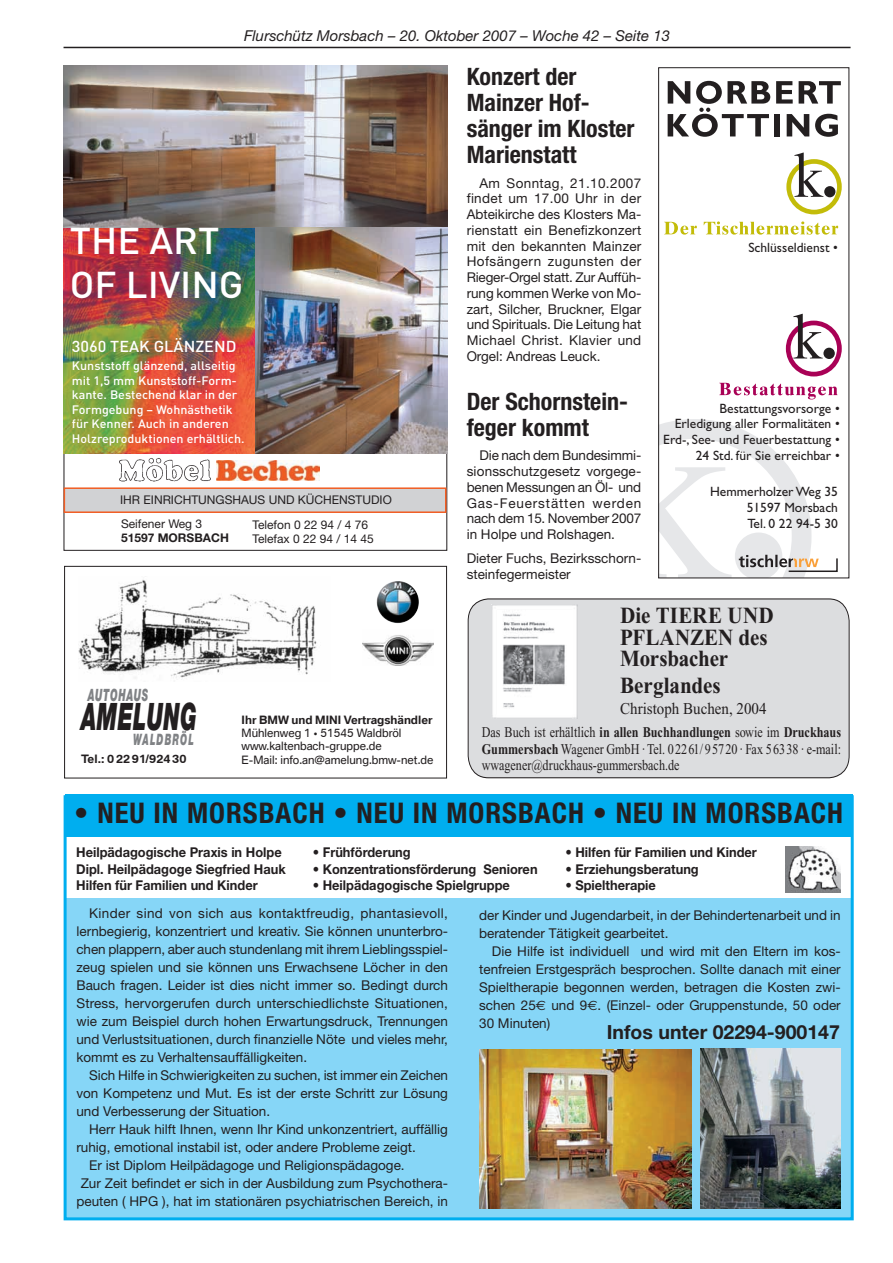
<style>
.page{position:relative;width:893px;height:1263px;background:#fff}
.page>*{position:absolute;margin:0;border:0;box-sizing:border-box;transform-origin:0 0}
.t1{font:italic 900 37.95px "Helvetica Neue";letter-spacing:.02em;color:#231f20;scale:.57 1}
.t2{font:500 36.9px/44.2px "DIN";color:#fff}
.t3{font:700 condensed 28.5px "Helvetica Neue";letter-spacing:.035em;color:#231f20}
.t4{font:700 condensed 24px/26.2px "Helvetica Neue";color:#231f20}
.t5{font:700 23.1px/21.5px "Times";color:#231f20;scale:.91 1}
.t6{font:700 19.5px "Helvetica Neue";color:#231f20}
.t7{font:italic 900 16.95px "Helvetica Neue";letter-spacing:.065em;color:#808285;scale:.57 1}
.t8{font:16.5px "Times";color:#231f20;scale:.91 1}
.t9{font:italic 900 15.75px "Helvetica Neue";letter-spacing:.125em;color:#808285;scale:.57 1}
.t10{font:500 15.6px "DIN";color:#fff}
.t11{font:italic 15px "Helvetica Neue";color:#231f20}
.t12{font:14.85px/16.5px "Times";color:#231f20;text-align:justify;scale:.82 1}
.t13{font:13.5px/15.8px "Helvetica Neue";color:#231f20;text-align:justify}
.t14{font:700 13.5px/16.5px "Helvetica Neue";color:#231f20;scale:.95 1}
.t15{font:13.5px/15.8px "Gill Sans";color:#231f20;text-align:right}
.t16{font:500 12.15px/14.5px "DIN";color:#fff}
.t17{font:12px/14.2px "Helvetica Neue";color:#231f20}
.t18{font:700 12px "Helvetica Neue";color:#231f20}
.t19{font:700 11.25px "BMW Type";letter-spacing:.005em;color:#231f20}
.t20{font:11.1px/13.4px "BMW Type";color:#231f20}
.s1{font-weight:700}
.s2{font-size:7.95px}
.s3{font-family:"Euro Sans"}
</style>
<div class="page">
<hr style="left:64px;top:47px;width:786px;height:1px;background:#231f20">
<div style="left:65px;top:794px;width:787px;height:42px;background:#00aeef"></div>
<div style="left:65px;top:898px;width:787px;height:320px;background:#86d6f7"></div>
<img style="left:64px;top:66px;width:383px;height:388px">
<div style="left:64px;top:488px;width:382px;height:24px;background:#d1d2d4"></div>
<div style="left:64px;top:487px;width:382px;height:26px;border:2px solid #f25d23"></div>
<img style="left:217px;top:460px;width:102px;height:21px">
<img style="left:119px;top:458px;width:92px;height:24px">
<div style="left:64px;top:795px;width:789px;height:425px;border:3px solid #00aeef"></div>
<img style="left:479px;top:1050px;width:212px;height:159px">
<img style="left:700px;top:1049px;width:140px;height:160px">
<img style="left:786px;top:847px;width:54px;height:45px">
<div style="left:658px;top:67px;width:191px;height:511px;border:1px solid #231f20"></div>
<svg style="left:664px;top:222px;width:33px;height:13px"></svg>
<svg style="left:703px;top:221px;width:135px;height:14px"></svg>
<div style="left:774px;top:114px;width:5px;height:22px;background:#231f20"></div>
<svg style="left:786px;top:114px;width:23px;height:22px"></svg>
<svg style="left:815px;top:114px;width:22px;height:23px"></svg>
<svg style="left:667px;top:81px;width:103px;height:56px"></svg>
<svg style="left:776px;top:81px;width:16px;height:23px"></svg>
<svg style="left:798px;top:81px;width:42px;height:23px"></svg>
<svg style="left:658px;top:383px;width:180px;height:195px"></svg>
<div style="left:786px;top:159px;width:55px;height:55px;border:5px solid #c3bc09;border-radius:50%"></div>
<svg style="left:794px;top:153px;width:29px;height:44px"></svg>
<div style="left:824px;top:186px;width:11px;height:11px;background:#231f20;border-radius:50%"></div>
<div style="left:785px;top:321px;width:56px;height:55px;border:5px solid #a90156;border-radius:50%"></div>
<svg style="left:793px;top:314px;width:29px;height:45px"></svg>
<div style="left:823px;top:348px;width:11px;height:11px;background:#231f20;border-radius:50%"></div>
<img style="left:78px;top:579px;width:239px;height:99px">
<div style="left:64px;top:566px;width:383px;height:212px;border:1px solid #231f20"></div>
<img style="left:362px;top:635px;width:71px;height:30px">
<img style="left:376px;top:581px;width:43px;height:42px">
<div style="left:468px;top:599px;width:381px;height:179px;background:#dcdddf;border-radius:21px"></div>
<div style="left:468px;top:599px;width:381px;height:179px;border:1px solid #231f20;border-radius:21px"></div>
<img style="left:492px;top:605px;width:85px;height:113px">
<p class="t11" style="left:244px;top:30px;width:427px">Flurschütz Morsbach – 20. Oktober 2007 – Woche 42 – Seite 13</p>
<h2 class="t2" style="left:70px;top:222px;width:175px">THE ART<br>OF LIVING</h2>
<p class="t10" style="left:72px;top:340px;width:166px">3060 TEAK GLÄNZEND</p>
<p class="t16" style="left:72px;top:360px;width:174px">Kunststoff glänzend, allseitig mit 1,5 mm Kunststoff-Form&shy;kante. Bestechend klar in der<br>Formgebung – Wohnästhetik für Kenner. Auch in anderen<br>Holzreproduktionen erhältlich.</p>
<p class="t17" style="left:120px;top:494px;width:273px">IHR EINRICHTUNGSHAUS UND KÜCHENSTUDIO</p>
<p class="t17" style="left:121px;top:518px;width:83px">Seifener Weg 3</p>
<p class="t18" style="left:121px;top:533px;width:109px">51597 MORSBACH</p>
<p class="t17" style="left:252px;top:518px;width:123px">Telefon 0 22 94 / 4 76<br>Telefax 0 22 94 / 14 45</p>
<p class="t7" style="left:88px;top:689px;width:108px">AUTOHAUS</p>
<h1 class="t1" style="left:81px;top:703px;width:205px">AMELUNG</h1>
<p class="t9" style="left:133px;top:734px;width:108px">WALDBRÖL</p>
<p class="t19" style="left:81px;top:753px;width:107px">Tel.: 0 22 91/924 30</p>
<p class="t20" style="left:242px;top:713px;width:193px"><span class="s1">Ihr BMW und MINI Vertragshändler<br></span>Mühlenweg 1 <span class="s2">•</span> 51545 Waldbröl www.kaltenbach-gruppe.de<br>E-Mail: info.an@amelung.bmw-net.de</p>
<h3 class="t4" style="left:466px;top:65px;width:169px">Konzert der<br>Mainzer Hof&shy;sänger im Kloster<br>Marienstatt</h3>
<p class="t13" style="left:466px;top:176px;width:176px;text-indent:13px">Am Sonntag, 21.10.2007 findet um 17.00 Uhr in der Abteikirche des Klosters Ma&shy;rienstatt ein Benefizkonzert mit den bekannten Mainzer Hofsängern zugunsten der Rieger-Orgel statt. Zur Auffüh&shy;rung kommen Werke von Mo&shy;zart, Silcher, Bruckner, Elgar und Spirituals. Die Leitung hat Michael Christ. Klavier und Orgel: Andreas Leuck.</p>
<h3 class="t4" style="left:466px;top:390px;width:163px">Der Schornstein&shy;feger kommt</h3>
<p class="t13" style="left:466px;top:449px;width:176px;text-indent:13px">Die nach dem Bundesimmi&shy;sionsschutzgesetz vorgege&shy;benen Messungen an Öl- und Gas-Feuerstätten werden nach dem 15. November 2007 in Holpe und Rolshagen.</p>
<p class="t13" style="left:466px;top:552px;width:176px">Dieter Fuchs, Bezirksschorn&shy;steinfegermeister</p>
<p class="t15" style="left:748px;top:241px;width:91px">Schlüsseldienst •</p>
<p class="t15" style="left:663px;top:402px;width:178px">Bestattungsvorsorge •<br>Erledigung aller Formalitäten •<br>Erd-, See- und Feuerbestattung •<br>24 Std. für Sie erreichbar •</p>
<p class="t15" style="left:746px;top:485px;width:93px;text-align:justify;text-indent:-37px">Hemmerholzer Weg 35<br>51597 Morsbach Tel. 0 22 94-5 30</p>
<h3 class="t5" style="left:620px;top:607px;width:170px">Die TIERE UND<br>PFLANZEN des<br>Morsbacher</h3>
<h3 class="t5" style="left:620px;top:676px;width:112px">Berglandes</h3>
<p class="t8" style="left:620px;top:703px;width:162px">Christoph Buchen, 2004</p>
<p class="t12" style="left:482px;top:726px;width:439px">Das Buch ist erhältlich <span class="s1">in allen Buchhandlungen</span> sowie im <span class="s1">Druckhaus Gummersbach</span> Wagener GmbH · Tel. 02261/95720 · Fax 56338 · e-mail: wwagener@druckhaus-gummersbach.de</p>
<h3 class="t3" style="left:74px;top:803px;width:770px">• NEU IN MORSBACH • NEU IN MORSBACH • NEU IN MORSBACH</h3>
<p class="t14" style="left:76px;top:846px;width:222px">Heilpädagogische Praxis in Holpe<br>Dipl. Heilpädagoge Siegfried Hauk<br>Hilfen für Familien und Kinder</p>
<p class="t14" style="left:565px;top:846px;width:203px">• Hilfen für Familien und Kinder</p>
<p class="t14" style="left:313px;top:846px;width:105px">• Frühförderung</p>
<p class="t14" style="left:313px;top:862px;width:238px">• Konzentrationsförderung Senioren</p>
<p class="t14" style="left:313px;top:879px;width:209px">• Heilpädagogische Spielgruppe</p>
<p class="t13" style="left:479px;top:908px;width:363px;line-height:18px">der Kinder und Jugendarbeit, in der Behindertenarbeit und in beratender Tätigkeit gearbeitet.</p>
<p class="t13" style="left:479px;top:944px;width:363px;line-height:18px;text-indent:13px">Die Hilfe ist individuell und wird mit den Eltern im kos&shy;tenfreien Erstgespräch besprochen. Sollte danach mit einer Spieltherapie begonnen werden, betragen die Kosten zwi&shy;schen 25<span class="s3">€</span> und 9<span class="s3">€</span>. (Einzel- oder Gruppenstunde, 50 oder 30 Minuten)</p>
<p class="t14" style="left:565px;top:862px;width:142px">• Erziehungsberatung</p>
<p class="t14" style="left:565px;top:879px;width:97px">• Spieltherapie</p>
<p class="t13" style="left:76px;top:906px;width:373px;line-height:18px;text-indent:13px">Kinder sind von sich aus kontaktfreudig, phantasievoll, lernbegierig, konzentriert und kreativ. Sie können ununterbro&shy;chen plappern, aber auch stundenlang mit ihrem Lieblingsspiel&shy;zeug spielen und sie können uns Erwachsene Löcher in den Bauch fragen. Leider ist dies nicht immer so. Bedingt durch Stress, hervorgerufen durch unterschiedlichste Situationen, wie zum Beispiel durch hohen Erwartungsdruck, Trennungen und Verlustsituationen, durch finanzielle Nöte und vieles mehr, kommt es zu Verhaltensauffälligkeiten.</p>
<p class="t13" style="left:76px;top:1068px;width:373px;line-height:18px;text-indent:13px">Sich Hilfe in Schwierigkeiten zu suchen, ist immer ein Zeichen von Kompetenz und Mut. Es ist der erste Schritt zur Lösung und Verbesserung der Situation.</p>
<p class="t13" style="left:89px;top:1123px;width:360px">Herr Hauk hilft Ihnen, wenn Ihr Kind unkonzentriert, auffällig</p>
<p class="t13" style="left:76px;top:1141px;width:341px">ruhig, emotional instabil ist, oder andere Probleme zeigt.</p>
<p class="t13" style="left:89px;top:1159px;width:317px">Er ist Diplom Heilpädagoge und Religionspädagoge.</p>
<p class="t13" style="left:81px;top:1177px;width:369px">Zur Zeit befindet er sich in der Ausbildung zum Psychothera-</p>
<p class="t13" style="left:76px;top:1195px;width:373px">peuten ( HPG ), hat im stationären psychiatrischen Bereich, in</p>
<h3 class="t6" style="left:606px;top:1025px;width:235px">Infos unter 02294-900147</h3>
</div>
